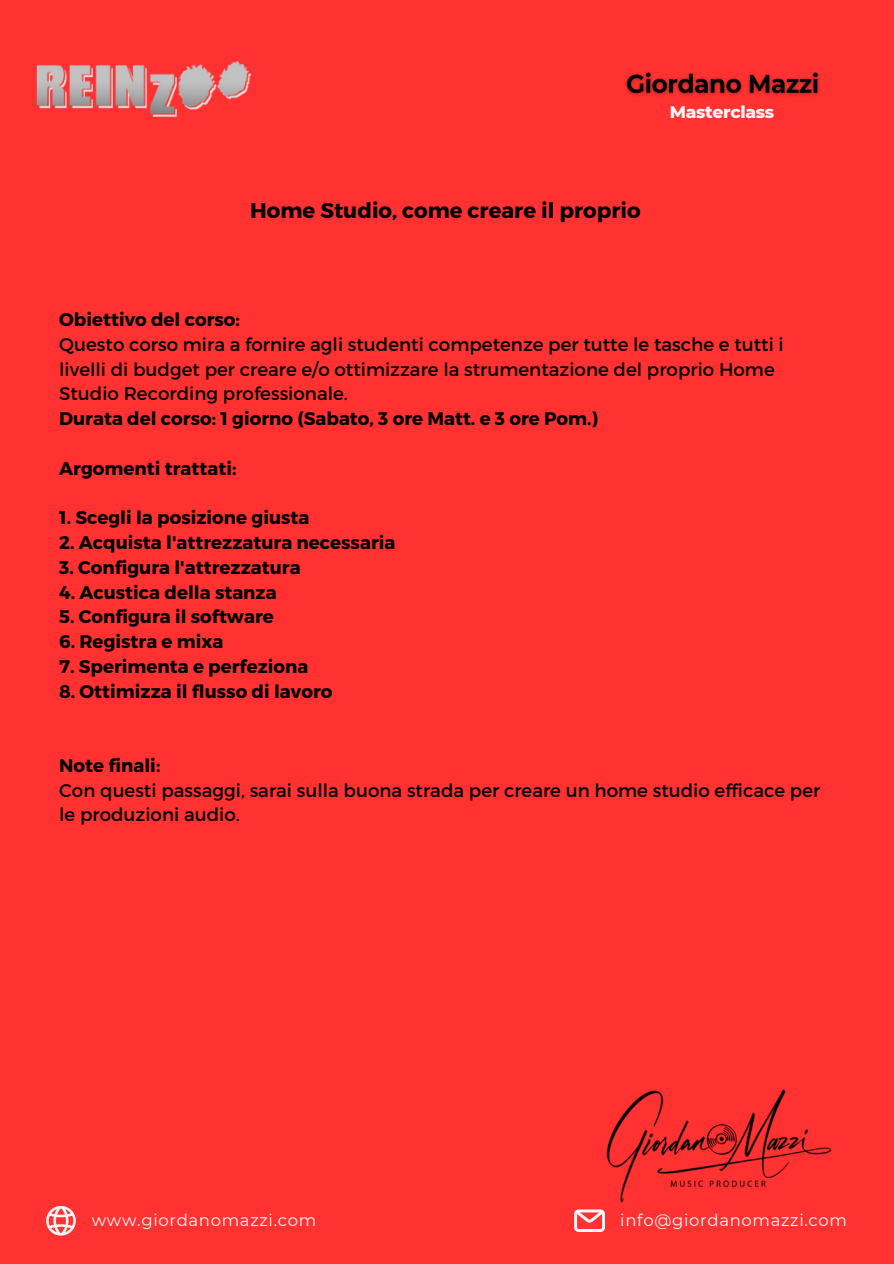
<style>
.page{position:relative;width:894px;height:1264px;background:#fff}
.page>*{position:absolute;margin:0;border:0;box-sizing:border-box;transform-origin:0 0}
.t1{font:700 21.3px "Montserrat";color:#000}
.t2{font:700 18.3px "Montserrat";color:#000}
.t3{font:18.3px/24.8px "Montserrat";color:#000}
.t4{font:800 17.1px "Montserrat";letter-spacing:-.02em;color:#f6f6f6}
.t5{font:16.5px "Montserrat";letter-spacing:.04em;color:#f6f6f6}
</style>
<div class="page">
<div style="left:0;top:0;width:893px;height:1263px;background:#ff3131"></div>
<img style="left:606px;top:1089px;width:226px;height:114px">
<svg style="left:574px;top:1209px;width:30px;height:22px"></svg>
<svg style="left:46px;top:1206px;width:30px;height:29px"></svg>
<img style="left:36px;top:61px;width:215px;height:56px">
<img style="left:625px;top:72px;width:195px;height:24px">
<p class="t4" style="left:669px;top:101px;width:106px">Masterclass</p>
<p class="t1" style="left:250px;top:197px;width:392px">Home Studio, come creare il proprio</p>
<h3 class="t2" style="left:59px;top:308px;width:182px">Obiettivo del corso:</h3>
<h2 class="t3" style="left:59px;top:331px;width:726px">Questo corso mira a fornire agli studenti competenze per tutte le tasche e tutti i livelli di budget per creare e/o ottimizzare la strumentazione del proprio Home<br>Studio Recording professionale.</h2>
<p class="t2" style="left:59px;top:407px;width:540px">Durata del corso: 1 giorno (Sabato, 3 ore Matt. e 3 ore Pom.)</p>
<p class="t2" style="left:59px;top:456px;width:179px">Argomenti trattati:</p>
<p class="t2" style="left:59px;top:506px;width:252px">1. Scegli la posizione giusta</p>
<p class="t2" style="left:59px;top:530px;width:338px">2. Acquista l'attrezzatura necessaria</p>
<p class="t2" style="left:59px;top:555px;width:243px">3. Configura l'attrezzatura</p>
<p class="t2" style="left:59px;top:580px;width:219px">4. Acustica della stanza</p>
<p class="t2" style="left:59px;top:605px;width:216px">5. Configura il software</p>
<p class="t2" style="left:59px;top:629px;width:166px">6. Registra e mixa</p>
<p class="t2" style="left:59px;top:654px;width:251px">7. Sperimenta e perfeziona</p>
<p class="t2" style="left:59px;top:679px;width:275px">8. Ottimizza il flusso di lavoro</p>
<h3 class="t2" style="left:59px;top:753px;width:103px">Note finali:</h3>
<h3 class="t3" style="left:59px;top:776px;width:762px">Con questi passaggi, sarai sulla buona strada per creare un home studio efficace per le produzioni audio.</h3>
<p class="t5" style="left:92px;top:1210px;width:226px">www.giordanomazzi.com</p>
<p class="t5" style="left:620px;top:1210px;width:228px">info@giordanomazzi.com</p>
</div>
